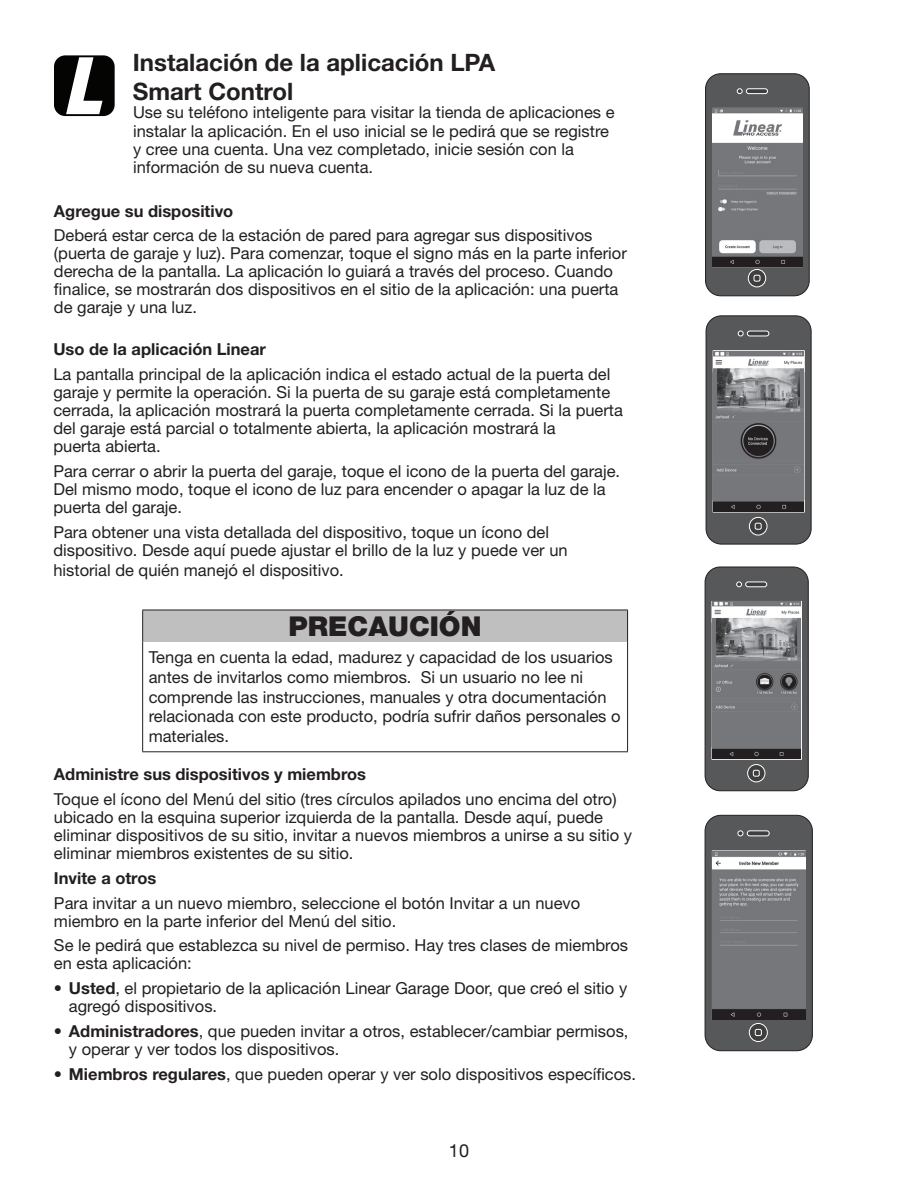
<style>
.page{position:relative;width:918px;height:1188px;background:#fff}
.page>*{position:absolute;margin:0;border:0;box-sizing:border-box;transform-origin:0 0}
.t1{font:900 27.45px "Helvetica Neue LT Std";color:#231f20}
.t2{font:700 24px/28.8px "Helvetica Neue LT Std";color:#231f20}
.t3{font:18px "Helvetica Neue LT Std";color:#231f20}
.t4{font:16.5px/18px "Helvetica Neue LT Std";color:#231f20}
.t5{font:700 16.5px "Helvetica Neue LT Std";color:#231f20}
.s1{font-weight:700}
</style>
<div class="page">
<div style="left:705px;top:815px;width:107px;height:236px;background:#57585a;border-radius:16px"></div>
<div style="left:705px;top:815px;width:108px;height:236px;border:1px solid #231f20;border-radius:16px"></div>
<svg style="left:738px;top:831px;width:5px;height:5px"></svg>
<div style="left:747px;top:831px;width:22px;height:5px;background:#3e3e3f;border-radius:3px"></div>
<div style="left:747px;top:831px;width:22px;height:5px;border:1px solid #fff;border-radius:3px"></div>
<div style="left:749px;top:1023px;width:18px;height:18px;background:#3e3e3f;border-radius:50%"></div>
<div style="left:749px;top:1023px;width:18px;height:19px;border:1px solid #fff;border-radius:50%"></div>
<div style="left:755px;top:1029px;width:7px;height:7px;border:1px solid #fff;border-radius:2px"></div>
<img style="left:712px;top:851px;width:93px;height:168px">
<div style="left:54px;top:55px;width:61px;height:61px;background:#040503;border-radius:11px"></div>
<svg style="left:66px;top:57px;width:37px;height:57px"></svg>
<div style="left:705px;top:567px;width:103px;height:224px;background:#57585a;border-radius:15px"></div>
<div style="left:705px;top:567px;width:103px;height:224px;border:1px solid #231f20;border-radius:15px"></div>
<svg style="left:737px;top:582px;width:5px;height:5px"></svg>
<div style="left:746px;top:582px;width:21px;height:5px;background:#3e3e3f;border-radius:2px"></div>
<div style="left:746px;top:582px;width:21px;height:5px;border:1px solid #fff;border-radius:2px"></div>
<svg style="left:748px;top:765px;width:17px;height:17px"></svg>
<div style="left:748px;top:764px;width:17px;height:18px;border:1px solid #fff;border-radius:50%"></div>
<svg style="left:753px;top:770px;width:6px;height:6px"></svg>
<div style="left:712px;top:601px;width:90px;height:21px;border:1px solid #fff"></div>
<div style="left:712px;top:748px;width:90px;height:11px;border:1px solid #fff"></div>
<img style="left:713px;top:601px;width:88px;height:158px">
<div style="left:706px;top:316px;width:105px;height:228px;background:#57585a;border-radius:15px"></div>
<div style="left:706px;top:316px;width:105px;height:228px;border:1px solid #231f20;border-radius:15px"></div>
<svg style="left:738px;top:331px;width:5px;height:5px"></svg>
<div style="left:747px;top:331px;width:22px;height:5px;background:#3e3e3f;border-radius:2px"></div>
<div style="left:747px;top:331px;width:22px;height:5px;border:1px solid #fff;border-radius:2px"></div>
<svg style="left:749px;top:517px;width:18px;height:18px"></svg>
<div style="left:749px;top:517px;width:18px;height:18px;border:1px solid #fff;border-radius:50%"></div>
<svg style="left:755px;top:523px;width:6px;height:6px"></svg>
<img style="left:713px;top:351px;width:91px;height:161px">
<div style="left:706px;top:74px;width:103px;height:222px;background:#57585a;border-radius:15px"></div>
<div style="left:705px;top:74px;width:104px;height:222px;border:1px solid #231f20;border-radius:15px"></div>
<svg style="left:737px;top:89px;width:5px;height:5px"></svg>
<div style="left:746px;top:89px;width:22px;height:5px;background:#3e3e3f;border-radius:2px"></div>
<div style="left:746px;top:89px;width:22px;height:5px;border:1px solid #fff;border-radius:2px"></div>
<svg style="left:748px;top:269px;width:18px;height:18px"></svg>
<div style="left:748px;top:269px;width:18px;height:18px;border:1px solid #fff;border-radius:50%"></div>
<svg style="left:754px;top:275px;width:6px;height:6px"></svg>
<div style="left:712px;top:108px;width:91px;height:159px;border:1px solid #fff"></div>
<img style="left:713px;top:108px;width:89px;height:159px">
<div style="left:143px;top:610px;width:485px;height:32px;background:#c0bfbf"></div>
<hr style="left:142px;top:610px;width:486px;height:1px;background:#231f20">
<hr style="left:142px;top:610px;width:1px;height:32px;background:#231f20">
<hr style="left:627px;top:610px;width:1px;height:32px;background:#231f20">
<hr style="left:142px;top:642px;width:1px;height:109px;background:#231f20">
<hr style="left:627px;top:642px;width:1px;height:109px;background:#231f20">
<hr style="left:142px;top:751px;width:486px;height:1px;background:#231f20">
<h2 class="t2" style="left:133px;top:48px;width:364px">Instalación de la aplicación LPA<br>Smart Control</h2>
<p class="t4" style="left:133px;top:103px;width:483px">Use su teléfono inteligente para visitar la tienda de aplicaciones e instalar la aplicación. En el uso inicial se le pedirá que se registre y cree una cuenta. Una vez completado, inicie sesión con la información de su nueva cuenta.</p>
<p class="t5" style="left:54px;top:200px;width:181px">Agregue su dispositivo</p>
<p class="t4" style="left:54px;top:226px;width:574px">Deberá estar cerca de la estación de pared para agregar sus dispositivos (puerta de garaje y luz). Para comenzar, toque el signo más en la parte inferior derecha de la pantalla. La aplicación lo guiará a través del proceso. Cuando finalice, se mostrarán dos dispositivos en el sitio de la aplicación: una puerta de garaje y una luz.</p>
<p class="t5" style="left:53px;top:339px;width:214px">Uso de la aplicación Linear</p>
<p class="t4" style="left:53px;top:365px;width:571px">La pantalla principal de la aplicación indica el estado actual de la puerta del garaje y permite la operación. Si la puerta de su garaje está completamente cerrada, la aplicación mostrará la puerta completamente cerrada. Si la puerta del garaje está parcial o totalmente abierta, la aplicación mostrará la<br>puerta abierta.</p>
<p class="t4" style="left:53px;top:462px;width:568px">Para cerrar o abrir la puerta del garaje, toque el icono de la puerta del garaje.<br>Del mismo modo, toque el icono de luz para encender o apagar la luz de la puerta del garaje.</p>
<p class="t4" style="left:53px;top:523px;width:516px">Para obtener una vista detallada del dispositivo, toque un ícono del dispositivo. Desde aquí puede ajustar el brillo de la luz y puede ver un</p>
<p class="t4" style="left:53px;top:560px;width:292px">historial de quién manejó el dispositivo.</p>
<h1 class="t1" style="left:289px;top:609px;width:194px">PRECAUCIÓN</h1>
<p class="t4" style="left:149px;top:647px;width:473px;line-height:19.8px">Tenga en cuenta la edad, madurez y capacidad de los usuarios antes de invitarlos como miembros. Si un usuario no lee ni comprende las instrucciones, manuales y otra documentación relacionada con este producto, podría sufrir daños personales o materiales.</p>
<p class="t5" style="left:54px;top:764px;width:314px">Administre sus dispositivos y miembros</p>
<p class="t4" style="left:54px;top:790px;width:580px">Toque el ícono del Menú del sitio (tres círculos apilados uno encima del otro) ubicado en la esquina superior izquierda de la pantalla. Desde aquí, puede eliminar dispositivos de su sitio, invitar a nuevos miembros a unirse a su sitio y eliminar miembros existentes de su sitio.</p>
<p class="t5" style="left:54px;top:868px;width:104px">Invite a otros</p>
<p class="t4" style="left:54px;top:894px;width:528px">Para invitar a un nuevo miembro, seleccione el botón Invitar a un nuevo miembro en la parte inferior del Menú del sitio.</p>
<p class="t4" style="left:54px;top:936px;width:576px">Se le pedirá que establezca su nivel de permiso. Hay tres clases de miembros en esta aplicación:</p>
<p class="t4" style="left:69px;top:979px;width:560px;text-indent:-15px">• <span class="s1">Usted</span>, el propietario de la aplicación Linear Garage Door, que creó el sitio y agregó dispositivos.</p>
<p class="t4" style="left:69px;top:1022px;width:561px;text-indent:-15px">• <span class="s1">Administradores</span>, que pueden invitar a otros, establecer/cambiar permisos, y operar y ver todos los dispositivos.</p>
<p class="t4" style="left:54px;top:1065px;width:584px">• <span class="s1">Miembros regulares</span>, que pueden operar y ver solo dispositivos específicos.</p>
<p class="t3" style="left:449px;top:1140px;width:22px">10</p>
</div>
